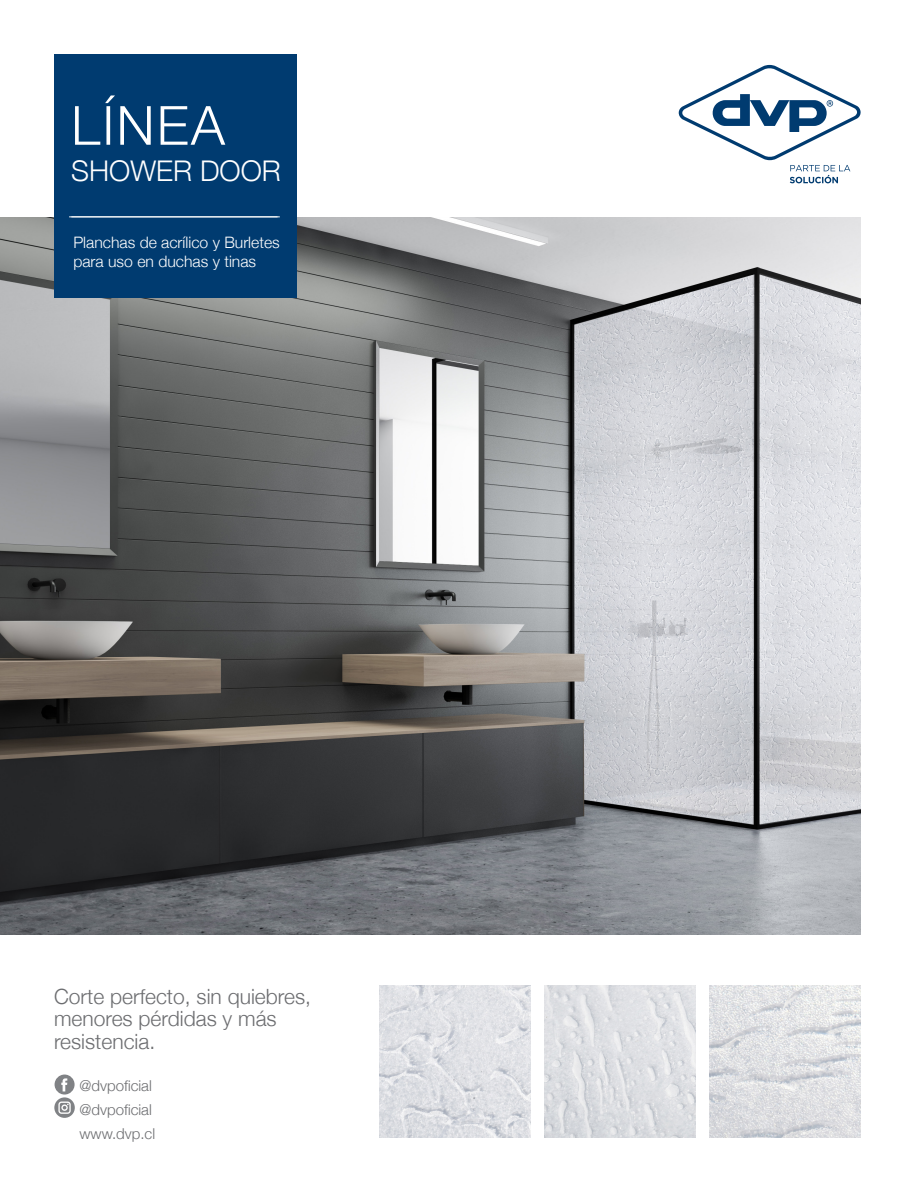
<style>
.page{position:relative;width:915px;height:1191px;background:#fff}
.page>*{position:absolute;margin:0;border:0;box-sizing:border-box;transform-origin:0 0}
.t1{font:300 54px "Helvetica Neue";letter-spacing:.04em;color:#fff}
.t2{font:300 28.5px "Helvetica Neue";color:#fff}
.t3{font:300 21px/22.5px "Helvetica Neue";color:#6c6d70}
.t4{font:300 15.75px/19.5px "Helvetica Neue";color:#fff}
.t5{font:300 15px "Helvetica Neue";color:#6c6d70}
</style>
<div class="page">
<svg style="left:678px;top:65px;width:182px;height:118px"></svg>
<img style="left:0;top:217px;width:860px;height:717px">
<img style="left:379px;top:985px;width:151px;height:152px">
<img style="left:544px;top:985px;width:151px;height:152px">
<img style="left:709px;top:985px;width:151px;height:152px">
<div style="left:55px;top:1074px;width:20px;height:20px;background:#808285;border-radius:50%"></div>
<svg style="left:61px;top:1078px;width:6px;height:13px"></svg>
<svg style="left:54px;top:1097px;width:21px;height:20px"></svg>
<div style="left:54px;top:54px;width:242px;height:244px;background:#003b70"></div>
<hr style="left:69px;top:217px;width:208px;height:1px;background:#fff">
<hr style="left:71px;top:217px;width:209px;height:1px;background:#fff">
<p class="t1" style="left:71px;top:82px;width:155px">LÍNEA</p>
<p class="t2" style="left:71px;top:147px;width:211px">SHOWER DOOR</p>
<p class="t4" style="left:73px;top:231px;width:208px">Planchas de acrílico y Burletes para uso en duchas y tinas</p>
<p class="t3" style="left:54px;top:983px;width:258px">Corte perfecto, sin quiebres, menores pérdidas y más resistencia.</p>
<p class="t5" style="left:79px;top:1073px;width:74px">@dvpoficial</p>
<p class="t5" style="left:79px;top:1097px;width:74px">@dvpoficial</p>
<p class="t5" style="left:79px;top:1121px;width:77px">www.dvp.cl</p>
</div>
